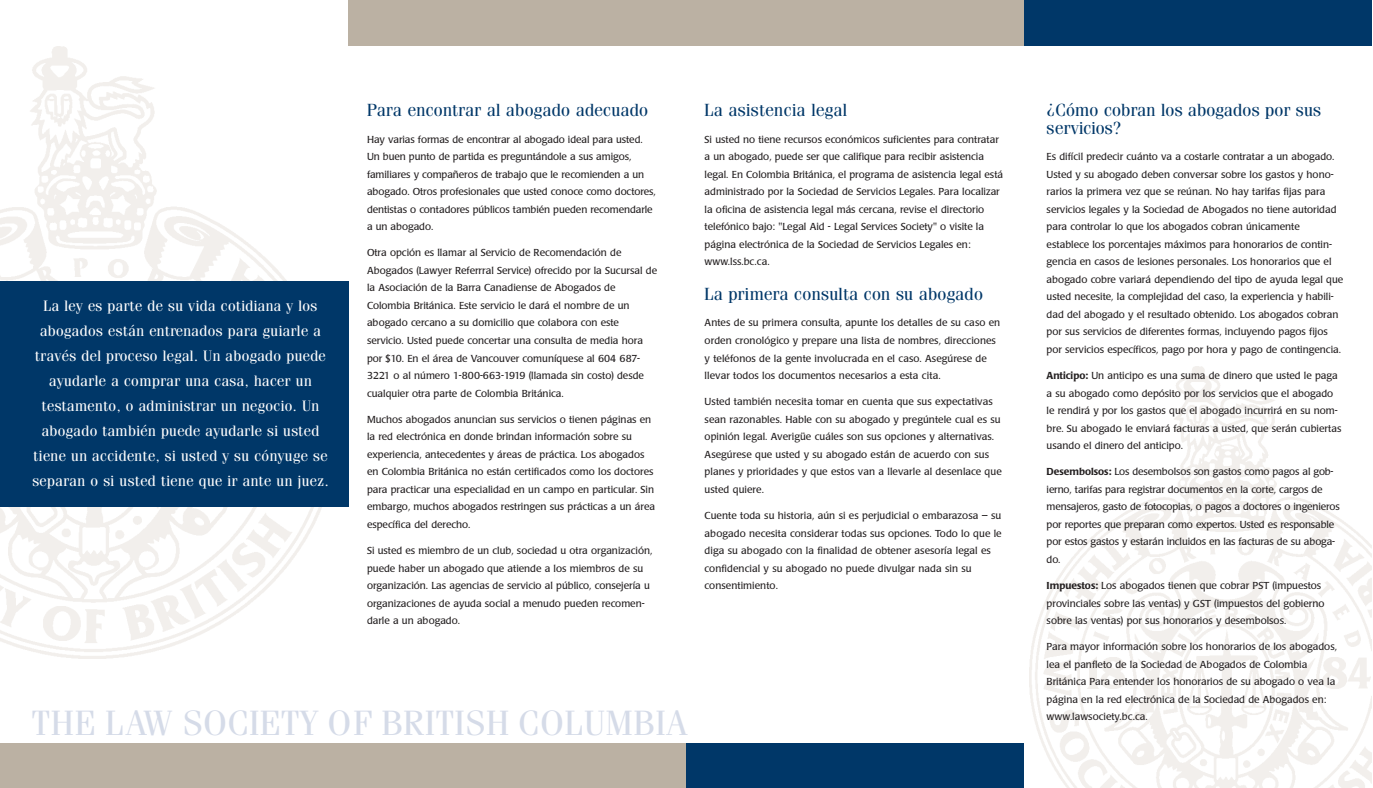
<style>
.page{position:relative;width:1373px;height:788px;background:#fff}
.page>*{position:absolute;margin:0;border:0;box-sizing:border-box;transform-origin:0 0}
.t1{font:35px "Fenice IT Cby BT";letter-spacing:.03em;color:#d5dbe8}
.t2{font:17.5px/17.5px "Fenice IT Cby BT";letter-spacing:.02em;color:#003768}
.t3{font:15px/25px "Fenice IT Cby BT";letter-spacing:.03em;color:#fff;text-align:center}
.t4{font:10px/17.5px "Poppl Laudatio";color:#231f20}
.s1{font-weight:500}
</style>
<div class="page">
<img style="left:0;top:46px;width:337px;height:613px">
<div style="left:0;top:281px;width:349px;height:225px;background:#003768"></div>
<div style="left:0;top:742px;width:686px;height:45px;background:#bbb1a3"></div>
<div style="left:686px;top:742px;width:338px;height:45px;background:#003768"></div>
<div style="left:1024px;top:0;width:347px;height:45px;background:#003768"></div>
<div style="left:349px;top:0;width:675px;height:45px;background:#bbb1a3"></div>
<p class="t3" style="left:32px;top:295px;width:298px">La ley es parte de su vida cotidiana y los abogados están entrenados para guiarle a través del proceso legal. Un abogado puede ayudarle a comprar una casa, hacer un testamento, o administrar un negocio. Un abogado también puede ayudarle si usted tiene un accidente, si usted y su cónyuge se separan o si usted tiene que ir ante un juez.</p>
<h2 class="t2" style="left:367px;top:103px;width:283px">Para encontrar al abogado adecuado</h2>
<p class="t4" style="left:367px;top:131px;width:290px">Hay varias formas de encontrar al abogado ideal para usted.<br>Un buen punto de partida es preguntándole a sus amigos, familiares y compañeros de trabajo que le recomienden a un abogado. Otros profesionales que usted conoce como doctores, dentistas o contadores públicos también pueden recomendarle a un abogado.</p>
<p class="t4" style="left:367px;top:245px;width:291px">Otra opción es llamar al Servicio de Recomendación de Abogados (Lawyer Referrral Service) ofrecido por la Sucursal de la Asociación de la Barra Canadiense de Abogados de Colombia Británica. Este servicio le dará el nombre de un abogado cercano a su domicilio que colabora con este servicio. Usted puede concertar una consulta de media hora por $10. En el área de Vancouver comuníquese al 604 687- 3221 o al número 1-800-663-1919 (llamada sin costo) desde cualquier otra parte de Colombia Británica.</p>
<p class="t4" style="left:367px;top:411px;width:289px">Muchos abogados anuncian sus servicios o tienen páginas en la red electrónica en donde brindan información sobre su experiencia, antecedentes y áreas de práctica. Los abogados en Colombia Británica no están certificados como los doctores para practicar una especialidad en un campo en particular. Sin embargo, muchos abogados restringen sus prácticas a un área específica del derecho.</p>
<p class="t4" style="left:367px;top:543px;width:287px">Si usted es miembro de un club, sociedad u otra organización, puede haber un abogado que atiende a los miembros de su organización. Las agencias de servicio al público, consejería u organizaciones de ayuda social a menudo pueden recomen&shy;darle a un abogado.</p>
<h2 class="t2" style="left:704px;top:103px;width:144px">La asistencia legal</h2>
<p class="t4" style="left:704px;top:131px;width:300px">Si usted no tiene recursos económicos suficientes para contratar a un abogado, puede ser que califique para recibir asistencia legal. En Colombia Británica, el programa de asistencia legal está administrado por la Sociedad de Servicios Legales. Para localizar la oficina de asistencia legal más cercana, revise el directorio telefónico bajo: "Legal Aid - Legal Services Society" o visite la página electrónica de la Sociedad de Servicios Legales en: www.lss.bc.ca.</p>
<h2 class="t2" style="left:704px;top:287px;width:280px">La primera consulta con su abogado</h2>
<p class="t4" style="left:704px;top:315px;width:297px">Antes de su primera consulta, apunte los detalles de su caso en orden cronológico y prepare una lista de nombres, direcciones y teléfonos de la gente involucrada en el caso. Asegúrese de llevar todos los documentos necesarios a esta cita.</p>
<p class="t4" style="left:704px;top:394px;width:299px">Usted también necesita tomar en cuenta que sus expectativas sean razonables. Hable con su abogado y pregúntele cual es su opinión legal. Averigüe cuáles son sus opciones y alternativas.<br>Asegúrese que usted y su abogado están de acuerdo con sus planes y prioridades y que estos van a llevarle al desenlace que usted quiere.</p>
<p class="t4" style="left:704px;top:508px;width:299px">Cuente toda su historia, aún si es perjudicial o embarazosa – su abogado necesita considerar todas sus opciones. Todo lo que le diga su abogado con la finalidad de obtener asesoría legal es confidencial y su abogado no puede divulgar nada sin su consentimiento.</p>
<h1 class="t1" style="left:32px;top:710px;width:657px">THE LAW SOCIETY OF BRITISH COLUMBIA</h1>
<h2 class="t2" style="left:1046px;top:103px;width:276px">¿Cómo cobran los abogados por sus servicios?</h2>
<p class="t4" style="left:1046px;top:149px;width:298px">Es difícil predecir cuánto va a costarle contratar a un abogado.<br>Usted y su abogado deben conversar sobre los gastos y hono&shy;rarios la primera vez que se reúnan. No hay tarifas fijas para servicios legales y la Sociedad de Abogados no tiene autoridad para controlar lo que los abogados cobran únicamente establece los porcentajes máximos para honorarios de contin&shy;gencia en casos de lesiones personales. Los honorarios que el abogado cobre variará dependiendo del tipo de ayuda legal que usted necesite, la complejidad del caso, la experiencia y habili&shy;dad del abogado y el resultado obtenido. Los abogados cobran por sus servicios de diferentes formas, incluyendo pagos fijos por servicios específicos, pago por hora y pago de contingencia.</p>
<p class="t4" style="left:1046px;top:368px;width:296px"><span class="s1">Anticipo:</span> Un anticipo es una suma de dinero que usted le paga a su abogado como depósito por los servicios que el abogado le rendirá y por los gastos que el abogado incurrirá en su nom&shy;bre. Su abogado le enviará facturas a usted, que serán cubiertas usando el dinero del anticipo.</p>
<p class="t4" style="left:1046px;top:464px;width:295px"><span class="s1">Desembolsos:</span> Los desembolsos son gastos como pagos al gob&shy;ierno, tarifas para registrar documentos en la corte, cargos de mensajeros, gasto de fotocopias, o pagos a doctores o ingenieros por reportes que preparan como expertos. Usted es responsable por estos gastos y estarán incluidos en las facturas de su aboga&shy;do.</p>
<p class="t4" style="left:1046px;top:578px;width:279px"><span class="s1">Impuestos:</span> Los abogados tienen que cobrar PST (impuestos provinciales sobre las ventas) y GST (impuestos del gobierno sobre las ventas) por sus honorarios y desembolsos.</p>
<p class="t4" style="left:1046px;top:639px;width:292px">Para mayor información sobre los honorarios de los abogados, lea el panfleto de la Sociedad de Abogados de Colombia Británica Para entender los honorarios de su abogado o vea la página en la red electrónica de la Sociedad de Abogados en: www.lawsociety.bc.ca.</p>
</div>
